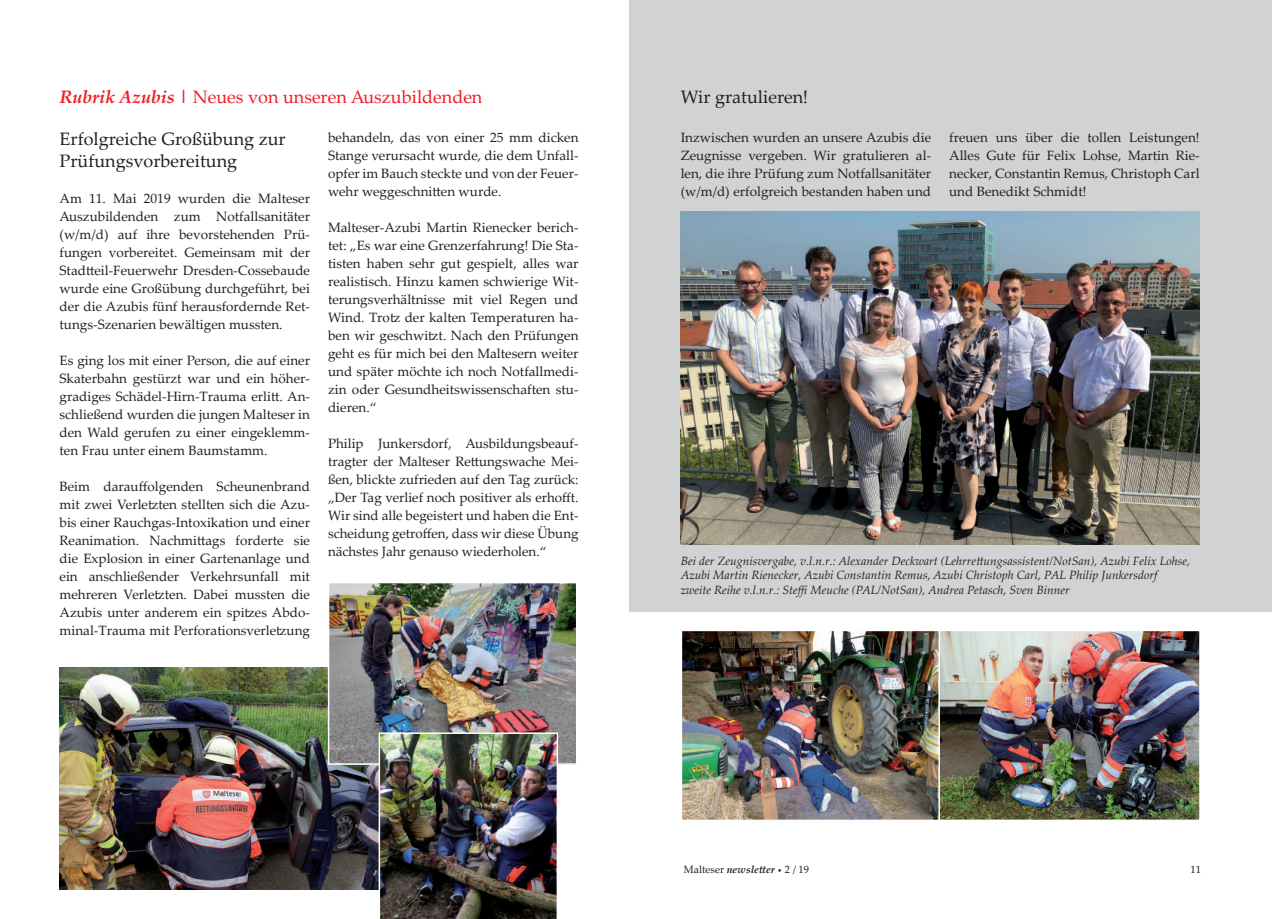
<style>
.page{position:relative;width:1272px;height:919px;background:#fff}
.page>*{position:absolute;margin:0;border:0;box-sizing:border-box;transform-origin:0 0}
.t1{font:18px/21.6px "Palatino Linotype";color:#231f20}
.t2{font:18px "Palatino Linotype";color:#ee1d23}
.t3{font:13.5px/18px "Palatino Linotype";color:#231f20;text-align:justify}
.t4{font:italic 12px/14.4px "Palatino Linotype";color:#231f20}
.t5{font:10.5px "Palatino Linotype";color:#231f20}
.s1{font-weight:700;font-style:italic}
.s2{font-size:7.5px}
</style>
<div class="page">
<img style="left:60px;top:667px;width:318px;height:222px">
<img style="left:331px;top:584px;width:243px;height:177px">
<div style="left:328px;top:581px;width:249px;height:183px;border:2px solid #fff"></div>
<img style="left:378px;top:732px;width:180px;height:186px">
<div style="left:629px;top:0;width:642px;height:611px;background:#d1d2d4"></div>
<img style="left:680px;top:212px;width:519px;height:332px">
<img style="left:683px;top:632px;width:255px;height:186px">
<div style="left:680px;top:629px;width:262px;height:192px;border:2px solid #fff"></div>
<img style="left:941px;top:632px;width:256px;height:186px">
<div style="left:938px;top:629px;width:262px;height:192px;border:2px solid #fff"></div>
<h1 class="t2" style="left:60px;top:84px;width:424px"><span class="s1">Rubrik Azubis |</span> Neues von unseren Auszubildenden</h1>
<h1 class="t1" style="left:60px;top:127px;width:228px">Erfolgreiche Großübung zur<br>Prüfungsvorbereitung</h1>
<p class="t3" style="left:60px;top:188px;width:252px">Am 11. Mai 2019 wurden die Malteser Auszubildenden zum Notfallsanitäter (w/m/d) auf ihre bevorstehenden Prü&shy;fungen vorbereitet. Gemeinsam mit der Stadtteil-Feuerwehr Dresden-Cossebaude wurde eine Großübung durchgeführt, bei der die Azubis fünf herausfordernde Ret&shy;tungs-Szenarien bewältigen mussten.</p>
<p class="t3" style="left:60px;top:350px;width:252px">Es ging los mit einer Person, die auf einer Skaterbahn gestürzt war und ein höher&shy;gradiges Schädel-Hirn-Trauma erlitt. An&shy;schließend wurden die jungen Malteser in den Wald gerufen zu einer eingeklemm&shy;ten Frau unter einem Baumstamm.</p>
<p class="t3" style="left:60px;top:476px;width:252px">Beim darauffolgenden Scheunenbrand mit zwei Verletzten stellten sich die Azu&shy;bis einer Rauchgas-Intoxikation und einer Reanimation. Nachmittags forderte sie die Explosion in einer Gartenanlage und ein anschließender Verkehrsunfall mit mehreren Verletzten. Dabei mussten die Azubis unter anderem ein spitzes Abdo&shy;minal-Trauma mit Perforationsverletzung</p>
<p class="t3" style="left:328px;top:127px;width:252px">behandeln, das von einer 25 mm dicken Stange verursacht wurde, die dem Unfall&shy;opfer im Bauch steckte und von der Feuer&shy;wehr weggeschnitten wurde.</p>
<p class="t3" style="left:328px;top:217px;width:252px">Malteser-Azubi Martin Rienecker berich&shy;tet: „Es war eine Grenzerfahrung! Die Sta&shy;tisten haben sehr gut gespielt, alles war realistisch. Hinzu kamen schwierige Wit&shy;terungsverhältnisse mit viel Regen und Wind. Trotz der kalten Temperaturen ha&shy;ben wir geschwitzt. Nach den Prüfungen geht es für mich bei den Maltesern weiter und später möchte ich noch Notfallmedi&shy;zin oder Gesundheitswissenschaften stu&shy;dieren.“</p>
<p class="t3" style="left:328px;top:434px;width:252px">Philip Junkersdorf, Ausbildungsbeauf&shy;tragter der Malteser Rettungswache Mei&shy;ßen, blickte zufrieden auf den Tag zurück: „Der Tag verlief noch positiver als erhofft.<br>Wir sind alle begeistert und haben die Ent&shy;scheidung getroffen, dass wir diese Übung nächstes Jahr genauso wiederholen.“</p>
<h1 class="t1" style="left:680px;top:85px;width:129px">Wir gratulieren!</h1>
<p class="t3" style="left:680px;top:128px;width:252px">Inzwischen wurden an unsere Azubis die Zeugnisse vergeben. Wir gratulieren al&shy;len, die ihre Prüfung zum Notfallsanitäter (w/m/d) erfolgreich bestanden haben und</p>
<p class="t3" style="left:949px;top:128px;width:252px">freuen uns über die tollen Leistungen!<br>Alles Gute für Felix Lohse, Martin Rie&shy;necker, Constantin Remus, Christoph Carl und Benedikt Schmidt!</p>
<p class="t4" style="left:680px;top:553px;width:511px">Bei der Zeugnisvergabe, v.l.n.r.: Alexander Deckwart (Lehrrettungsassistent/NotSan), Azubi Felix Lohse,<br>Azubi Martin Rienecker, Azubi Constantin Remus, Azubi Christoph Carl, PAL Philip Junkersdorf zweite Reihe v.l.n.r.: Steffi Meuche (PAL/NotSan), Andrea Petasch, Sven Binner</p>
<p class="t5" style="left:683px;top:861px;width:127px">Malteser <span class="s1">newsletter</span> <span class="s2">•</span> 2 / 19</p>
<p class="t5" style="left:1190px;top:861px;width:12px">11</p>
</div>
